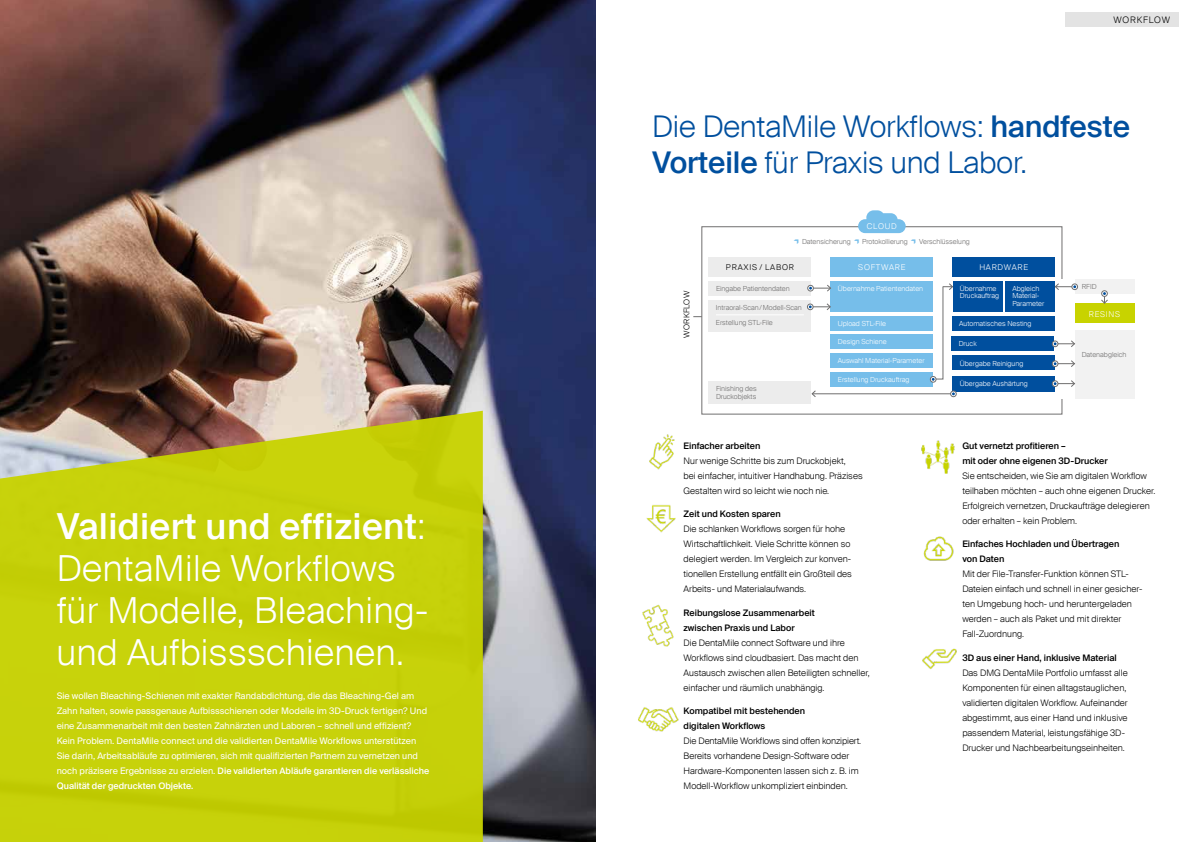
<style>
.page{position:relative;width:1191px;height:842px;background:#fff}
.page>*{position:absolute;margin:0;border:0;box-sizing:border-box;transform-origin:0 0}
.t1{font:300 36px/42px "Suisse Intl";letter-spacing:.01em;color:#fff}
.t2{font:300 30px/36px "Suisse Intl";letter-spacing:-.005em;color:#004f9e}
.t3{font:300 9px/15px "Suisse Intl";color:#000}
.t4{font:9px/15px "Suisse Intl";color:#fff}
.t5{font:500 9px/15px "Suisse Intl";color:#000}
.t6{font:300 9px "Suisse Intl";letter-spacing:.1em;color:#000}
.t7{font:300 8px "Suisse Intl";letter-spacing:.1em;color:#fff}
.t8{font:300 8px "Suisse Intl";letter-spacing:.1em;color:#000}
.t9{font:300 8px "Suisse Intl";letter-spacing:.03em;color:#000}
.t10{font:300 7px/7.5px "Suisse Intl";color:#fff}
.t11{font:300 7px/15.1px "Suisse Intl";color:#706f6f}
.s1{font-weight:500}
.s2{color:#76beea}
</style>
<div class="page">
<img style="left:0;top:0;width:595px;height:842px">
<svg style="left:0;top:411px;width:483px;height:431px;background:#c3cb13"></svg>
<img style="left:649px;top:434px;width:26px;height:35px">
<img style="left:646px;top:505px;width:30px;height:27px">
<img style="left:638px;top:707px;width:41px;height:25px">
<img style="left:642px;top:604px;width:32px;height:43px">
<img style="left:921px;top:441px;width:34px;height:32px">
<img style="left:923px;top:536px;width:31px;height:25px">
<img style="left:922px;top:648px;width:35px;height:21px">
<div style="left:1065px;top:13px;width:113px;height:14px;background:#e3e3e3"></div>
<div style="left:709px;top:300px;width:102px;height:31px;background:#ececec"></div>
<hr style="left:716px;top:315px;width:88px;height:1px;background:#fff">
<div style="left:952px;top:257px;width:102px;height:20px;background:#004f9e"></div>
<div style="left:831px;top:257px;width:102px;height:20px;background:#76beea"></div>
<div style="left:709px;top:257px;width:102px;height:20px;background:#ececec"></div>
<div style="left:709px;top:281px;width:102px;height:14px;background:#ececec"></div>
<div style="left:709px;top:381px;width:102px;height:23px;background:#ececec"></div>
<div style="left:831px;top:281px;width:102px;height:31px;background:#76beea"></div>
<div style="left:952px;top:281px;width:50px;height:31px;background:#004f9e"></div>
<div style="left:1005px;top:281px;width:49px;height:31px;background:#004f9e"></div>
<div style="left:1074px;top:331px;width:60px;height:68px;background:#f2f2f2"></div>
<svg style="left:807px;top:285px;width:24px;height:7px"></svg>
<div style="left:831px;top:316px;width:102px;height:14px;background:#76beea"></div>
<div style="left:952px;top:316px;width:102px;height:15px;background:#004f9e"></div>
<div style="left:831px;top:353px;width:102px;height:14px;background:#76beea"></div>
<div style="left:831px;top:335px;width:102px;height:14px;background:#76beea"></div>
<svg style="left:858px;top:210px;width:47px;height:23px"></svg>
<div style="left:951px;top:336px;width:102px;height:14px;background:#004f9e"></div>
<div style="left:952px;top:356px;width:102px;height:14px;background:#004f9e"></div>
<div style="left:952px;top:376px;width:102px;height:16px;background:#004f9e"></div>
<div style="left:831px;top:372px;width:102px;height:14px;background:#76beea"></div>
<div style="left:1074px;top:303px;width:60px;height:20px;background:#c8d300"></div>
<hr style="left:812px;top:394px;width:141px;height:1px;background:#706f6f">
<svg style="left:811px;top:390px;width:5px;height:7px"></svg>
<svg style="left:950px;top:391px;width:6px;height:6px"></svg>
<svg style="left:1052px;top:340px;width:23px;height:7px"></svg>
<svg style="left:1052px;top:380px;width:23px;height:7px"></svg>
<svg style="left:1052px;top:360px;width:23px;height:7px"></svg>
<svg style="left:930px;top:283px;width:23px;height:99px"></svg>
<div style="left:1074px;top:280px;width:60px;height:14px;background:#f2f2f2"></div>
<svg style="left:1055px;top:283px;width:22px;height:7px"></svg>
<svg style="left:807px;top:303px;width:23px;height:7px"></svg>
<svg style="left:1101px;top:291px;width:7px;height:13px"></svg>
<h1 class="t1" style="left:57px;top:505px;width:373px"><span class="s1">Validiert und effizient</span>:<br>DentaMile Workflows für Modelle, Bleaching&shy;und Aufbissschienen.</h1>
<p class="t4" style="left:57px;top:689px;width:374px">Sie wollen Bleaching-Schienen mit exakter Randabdichtung, die das Bleaching-Gel am Zahn halten, sowie passgenaue Aufbissschienen oder Modelle im 3D-Druck fertigen? Und eine Zusammenarbeit mit den besten Zahnärzten und Laboren – schnell und effizient?<br>Kein Problem. DentaMile connect und die validierten DentaMile Workflows unterstützen Sie darin, Arbeitsabläufe zu optimieren, sich mit qualifizierten Partnern zu vernetzen und noch präzisere Ergebnisse zu erzielen. <span class="s1">Die validierten Abläufe garantieren die verlässliche Qualität der gedruckten Objekte.</span></p>
<p class="t6" style="left:1113px;top:15px;width:58px">WORKFLOW</p>
<h2 class="t2" style="left:652px;top:108px;width:479px">Die DentaMile Workflows: <span class="s1">handfeste<br>Vorteile</span> für Praxis und Labor.</h2>
<p class="t9" style="left:682px;top:338px;width:48px;rotate:-90deg">WORKFLOW</p>
<p class="t7" style="left:867px;top:221px;width:31px">CLOUD</p>
<p class="t11" style="left:794px;top:234px;width:177px"><span class="s2">•</span> Datensicherung <span class="s2">•</span> Protokollierung <span class="s2">•</span> Verschlüsselung</p>
<p class="t8" style="left:726px;top:262px;width:69px">PRAXIS / LABOR</p>
<p class="t7" style="left:858px;top:262px;width:49px">SOFTWARE</p>
<p class="t7" style="left:979px;top:262px;width:50px">HARDWARE</p>
<p class="t11" style="left:716px;top:281px;width:75px">Eingabe Patientendaten</p>
<p class="t10" style="left:838px;top:285px;width:87px">Übernahme Patientendaten</p>
<p class="t10" style="left:960px;top:285px;width:41px">Übernahme<br>Druckauftrag</p>
<p class="t10" style="left:1012px;top:285px;width:34px">Abgleich<br>Material-<br>Parameter</p>
<p class="t11" style="left:716px;top:300px;width:87px">Intraoral-Scan/Modell-Scan<br>Erstellung STL-File</p>
<p class="t10" style="left:838px;top:320px;width:50px">Upload STL-File</p>
<p class="t10" style="left:959px;top:320px;width:74px">Automatisches Nesting</p>
<p class="t10" style="left:838px;top:356px;width:88px">Auswahl Material-Parameter</p>
<p class="t10" style="left:838px;top:338px;width:50px">Design Schiene</p>
<p class="t10" style="left:958px;top:340px;width:19px">Druck</p>
<p class="t10" style="left:960px;top:359px;width:65px">Übergabe Reinigung</p>
<p class="t10" style="left:960px;top:380px;width:69px">Übergabe Aushärtung</p>
<p class="t10" style="left:838px;top:376px;width:73px">Erstellung Druckauftrag</p>
<p class="t11" style="left:716px;top:385px;width:42px;line-height:8px">Finishing des<br>Druckobjekts</p>
<p class="t11" style="left:1081px;top:279px;width:16px">RFID</p>
<p class="t7" style="left:1088px;top:309px;width:33px">RESINS</p>
<p class="t11" style="left:1081px;top:347px;width:46px">Datenabgleich</p>
<p class="t5" style="left:683px;top:438px;width:78px">Einfacher arbeiten</p>
<p class="t3" style="left:683px;top:453px;width:181px">Nur wenige Schritte bis zum Druckobjekt,<br>bei einfacher, intuitiver Handhabung. Präzises<br>Gestalten wird so leicht wie noch nie.</p>
<p class="t5" style="left:683px;top:507px;width:99px">Zeit und Kosten sparen</p>
<p class="t3" style="left:683px;top:522px;width:170px">Die schlanken Workflows sorgen für hohe Wirtschaftlichkeit. Viele Schritte können so delegiert werden. Im Vergleich zur konven&shy;tionellen Erstellung entfällt ein Großteil des Arbeits- und Materialaufwands.</p>
<p class="t5" style="left:683px;top:605px;width:133px">Reibungslose Zusammenarbeit zwischen Praxis und Labor</p>
<p class="t3" style="left:683px;top:635px;width:188px">Die DentaMile connect Software und ihre Workflows sind cloudbasiert. Das macht den Austausch zwischen allen Beteiligten schneller, einfacher und räumlich unabhängig.</p>
<p class="t5" style="left:683px;top:704px;width:123px">Kompatibel mit bestehenden digitalen Workflows</p>
<p class="t3" style="left:683px;top:734px;width:179px">Die DentaMile Workflows sind offen konzipiert.<br>Bereits vorhandene Design-Software oder Hardware-Komponenten lassen sich z. B. im Modell-Workflow unkompliziert einbinden.</p>
<p class="t5" style="left:962px;top:438px;width:147px">Gut vernetzt profitieren –<br>mit oder ohne eigenen 3D-Drucker</p>
<p class="t3" style="left:962px;top:468px;width:194px">Sie entscheiden, wie Sie am digitalen Workflow teilhaben möchten – auch ohne eigenen Drucker.<br>Erfolgreich vernetzen, Druckaufträge delegieren oder erhalten – kein Problem.</p>
<p class="t5" style="left:962px;top:537px;width:159px">Einfaches Hochladen und Übertragen von Daten</p>
<p class="t3" style="left:962px;top:567px;width:181px">Mit der File-Transfer-Funktion können STL-Dateien einfach und schnell in einer gesicher&shy;ten Umgebung hoch- und heruntergeladen werden – auch als Paket und mit direkter Fall-Zuordnung.</p>
<p class="t5" style="left:962px;top:650px;width:156px">3D aus einer Hand, inklusive Material</p>
<p class="t3" style="left:962px;top:665px;width:167px">Das DMG DentaMile Portfolio umfasst alle Komponenten für einen alltagstauglichen, validierten digitalen Workflow. Aufeinander abgestimmt, aus einer Hand und inklusive passendem Material, leistungsfähige 3D-Drucker und Nachbearbeitungseinheiten.</p>
</div>
